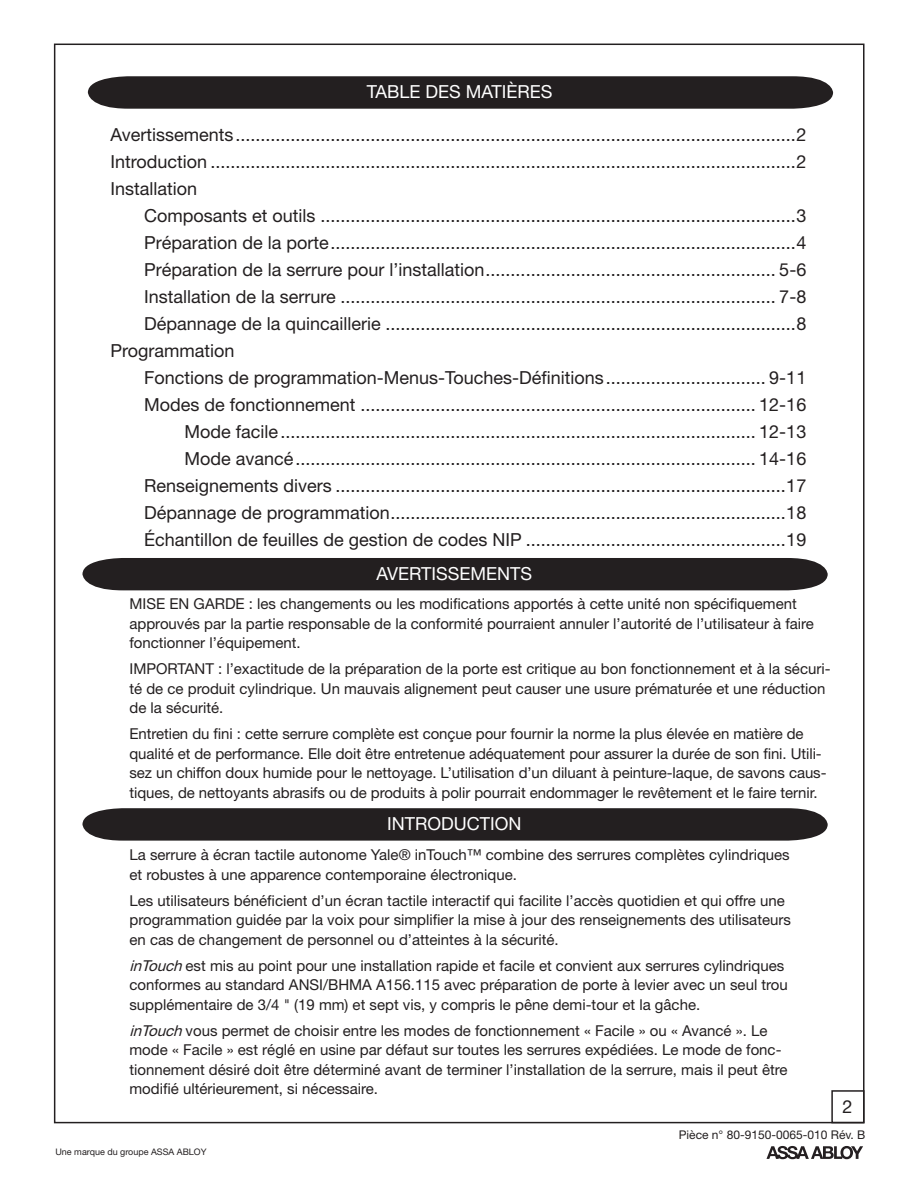
<style>
.page{position:relative;width:918px;height:1188px;background:#fff}
.page>*{position:absolute;margin:0;border:0;box-sizing:border-box;transform-origin:0 0}
.TOC_Entries{font:18px "Helvetica Neue";color:#231f20}
.Heading_2_14_16_Whit{font:18px "Helvetica Neue";color:#fff}
.Numbers__no_leading{font:18px "Helvetica Neue";color:#231f20}
.Body_Text_I0_11_13{font:15px/19.5px "Helvetica Neue";color:#231f20}
.t1{font:12px "Helvetica Neue";color:#231f20}
.t2{font:9px "Helvetica Neue";color:#231f20}
.s1{font-style:italic}
</style>
<div class="page">
<div style="left:831px;top:1090px;width:34px;height:33px;border:2px solid #231f20"></div>
<svg style="left:767px;top:1146px;width:96px;height:13px"></svg>
<svg style="left:88px;top:76px;width:745px;height:33px;background:#2b2728"></svg>
<div style="left:82px;top:558px;width:746px;height:32px;background:#231f20"></div>
<svg style="left:82px;top:808px;width:746px;height:33px;background:#2b2829"></svg>
<p class="Heading_2_14_16_Whit" style="left:367px;top:81px;width:187px">TABLE DES MATIÈRES</p>
<p class="TOC_Entries" style="left:110px;top:124px;width:697px">Avertissements................................................................................................................2</p>
<p class="TOC_Entries" style="left:110px;top:151px;width:697px">Introduction .....................................................................................................................2</p>
<p class="TOC_Entries" style="left:110px;top:178px;width:88px">Installation</p>
<p class="TOC_Entries" style="left:144px;top:205px;width:664px">Composants et outils ...............................................................................................3</p>
<p class="TOC_Entries" style="left:144px;top:232px;width:664px">Préparation de la porte.............................................................................................4</p>
<p class="TOC_Entries" style="left:144px;top:259px;width:664px">Préparation de la serrure pour l’installation.......................................................... 5-6</p>
<p class="TOC_Entries" style="left:144px;top:286px;width:664px">Installation de la serrure ....................................................................................... 7-8</p>
<p class="TOC_Entries" style="left:144px;top:313px;width:664px">Dépannage de la quincaillerie ..................................................................................8</p>
<p class="TOC_Entries" style="left:110px;top:340px;width:126px">Programmation</p>
<p class="TOC_Entries" style="left:144px;top:367px;width:664px">Fonctions de programmation-Menus-Touches-Définitions................................ 9-11</p>
<p class="TOC_Entries" style="left:144px;top:394px;width:664px">Modes de fonctionnement ............................................................................... 12-16</p>
<p class="TOC_Entries" style="left:184px;top:421px;width:623px">Mode facile ............................................................................................... 12-13</p>
<p class="TOC_Entries" style="left:184px;top:448px;width:623px">Mode avancé............................................................................................ 14-16</p>
<p class="TOC_Entries" style="left:144px;top:475px;width:664px">Renseignements divers ..........................................................................................17</p>
<p class="TOC_Entries" style="left:144px;top:502px;width:664px">Dépannage de programmation...............................................................................18</p>
<p class="TOC_Entries" style="left:144px;top:529px;width:664px">Échantillon de feuilles de gestion de codes NIP ....................................................19</p>
<p class="Heading_2_14_16_Whit" style="left:376px;top:562px;width:157px">AVERTISSEMENTS</p>
<p class="Body_Text_I0_11_13" style="left:129px;top:594px;width:686px">MISE EN GARDE : les changements ou les modifications apportés à cette unité non spécifiquement approuvés par la partie responsable de la conformité pourraient annuler l’autorité de l’utilisateur à faire fonctionner l’équipement.</p>
<p class="Body_Text_I0_11_13" style="left:129px;top:659px;width:703px">IMPORTANT : l’exactitude de la préparation de la porte est critique au bon fonctionnement et à la sécuri&shy;té de ce produit cylindrique. Un mauvais alignement peut causer une usure prématurée et une réduction de la sécurité.</p>
<p class="Body_Text_I0_11_13" style="left:129px;top:724px;width:699px">Entretien du fini : cette serrure complète est conçue pour fournir la norme la plus élevée en matière de qualité et de performance. Elle doit être entretenue adéquatement pour assurer la durée de son fini. Utili&shy;sez un chiffon doux humide pour le nettoyage. L’utilisation d’un diluant à peinture-laque, de savons caus&shy;tiques, de nettoyants abrasifs ou de produits à polir pourrait endommager le revêtement et le faire ternir.</p>
<p class="Heading_2_14_16_Whit" style="left:387px;top:813px;width:136px">INTRODUCTION</p>
<p class="Body_Text_I0_11_13" style="left:129px;top:845px;width:662px">La serrure à écran tactile autonome Yale® inTouch™ combine des serrures complètes cylindriques et robustes à une apparence contemporaine électronique.</p>
<p class="Body_Text_I0_11_13" style="left:129px;top:890px;width:663px">Les utilisateurs bénéficient d’un écran tactile interactif qui facilite l’accès quotidien et qui offre une programmation guidée par la voix pour simplifier la mise à jour des renseignements des utilisateurs en cas de changement de personnel ou d’atteintes à la sécurité.</p>
<p class="Body_Text_I0_11_13" style="left:129px;top:955px;width:660px"><span class="s1">inTouch</span>est mis au point pour une installation rapide et facile et convient aux serrures cylindriques conformes au standard ANSI/BHMA A156.115 avec préparation de porte à levier avec un seul trou supplémentaire de 3/4 " (19 mm) et sept vis, y compris le pêne demi-tour et la gâche.</p>
<p class="Body_Text_I0_11_13" style="left:129px;top:1020px;width:660px"><span class="s1">inTouch</span>vous permet de choisir entre les modes de fonctionnement « Facile » ou « Avancé ». Le mode « Facile » est réglé en usine par défaut sur toutes les serrures expédiées. Le mode de fonc&shy;tionnement désiré doit être déterminé avant de terminer l’installation de la serrure, mais il peut être modifié ultérieurement, si nécessaire.</p>
<p class="Numbers__no_leading" style="left:843px;top:1096px;width:12px">2</p>
<p class="t2" style="left:55px;top:1147px;width:153px">Une marque du groupe ASSA ABLOY</p>
<p class="t1" style="left:679px;top:1127px;width:188px">Pièce n° 80-9150-0065-010 Rév. B</p>
</div>
